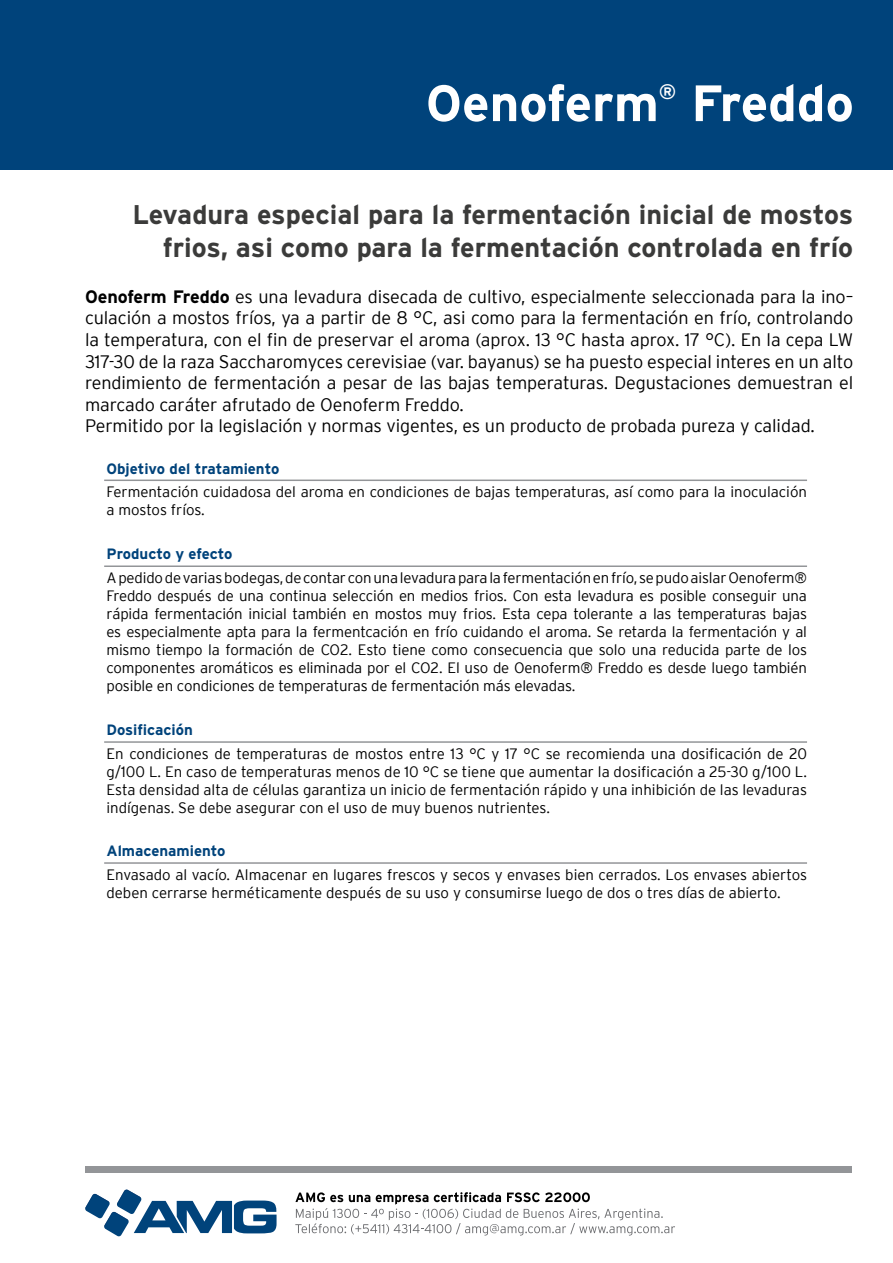
<style>
.page{position:relative;width:893px;height:1263px;background:#fff}
.page>*{position:absolute;margin:0;border:0;box-sizing:border-box;transform-origin:0 0}
.t1{font:700 51px "Interstate";color:#fff}
.t2{font:700 27px/32.4px "Interstate";color:#3b3b3a;text-align:right}
.t3{font:700 21px "Interstate";color:#fff}
.t4{font:300 18px/21.6px "Interstate Plus";letter-spacing:-.005em;color:#000}
.t5{font:300 15px/18px "Interstate Plus";color:#000}
.t6{font:700 15px "Interstate";color:#00437b}
.s1{font-family:"Interstate";font-weight:700}
</style>
<div class="page">
<div style="left:0;top:0;width:893px;height:170px;background:#00437b"></div>
<div style="left:85px;top:1166px;width:766px;height:6px;background:#939598"></div>
<svg style="left:85px;top:1189px;width:192px;height:48px"></svg>
<svg style="left:295px;top:1192px;width:380px;height:43px"></svg>
<hr style="left:104px;top:479px;width:703px;height:2px;background:#939598">
<hr style="left:104px;top:741px;width:703px;height:2px;background:#939598">
<hr style="left:104px;top:862px;width:703px;height:2px;background:#939598">
<hr style="left:104px;top:565px;width:703px;height:2px;background:#939598">
<h1 class="t1" style="left:426px;top:75px;width:235px">Oenoferm</h1>
<h3 class="t3" style="left:659px;top:79px;width:19px">®</h3>
<h1 class="t1" style="left:691px;top:75px;width:164px">Freddo</h1>
<h2 class="t2" style="left:132px;top:198px;width:722px">Levadura especial para la fermentación inicial de mostos frios, asi como para la fermentación controlada en frío</h2>
<p class="t4" style="left:85px;top:285px;width:770px"><span class="s1">Oenoferm Freddo</span> es una levadura disecada de cultivo, especialmente seleccionada para la ino&shy;culación a mostos fríos, ya a partir de 8 °C, asi como para la fermentación en frío, controlando la temperatura, con el fin de preservar el aroma (aprox. 13 °C hasta aprox. 17 °C). En la cepa LW 317-30 de la raza Saccharomyces cerevisiae (var. bayanus) se ha puesto especial interes en un alto rendimiento de fermentación a pesar de las bajas temperaturas. Degustaciones demuestran el marcado caráter afrutado de Oenoferm Freddo.<br>Permitido por la legislación y normas vigentes, es un producto de probada pureza y calidad.</p>
<p class="t6" style="left:106px;top:460px;width:174px">Objetivo del tratamiento</p>
<p class="t5" style="left:106px;top:483px;width:702px">Fermentación cuidadosa del aroma en condiciones de bajas temperaturas, así como para la inoculación a mostos fríos.</p>
<p class="t6" style="left:106px;top:546px;width:128px">Producto y efecto</p>
<p class="t5" style="left:106px;top:568px;width:702px;text-align:justify">A pedido de varias bodegas, de contar con una levadura para la fermentación en frío, se pudo aislar Oenoferm® Freddo después de una continua selección en medios frios. Con esta levadura es posible conseguir una rápida fermentación inicial también en mostos muy frios. Esta cepa tolerante a las temperaturas bajas es especialmente apta para la fermentcación en frío cuidando el aroma. Se retarda la fermentación y al mismo tiempo la formación de CO2. Esto tiene como consecuencia que solo una reducida parte de los componentes aromáticos es eliminada por el CO2. El uso de Oenoferm® Freddo es desde luego también posible en condiciones de temperaturas de fermentación más elevadas.</p>
<p class="t6" style="left:106px;top:722px;width:88px">Dosificación</p>
<p class="t5" style="left:106px;top:744px;width:702px;text-align:justify">En condiciones de temperaturas de mostos entre 13 °C y 17 °C se recomienda una dosificación de 20 g/100 L. En caso de temperaturas menos de 10 °C se tiene que aumentar la dosificación a 25-30 g/100 L.<br>Esta densidad alta de células garantiza un inicio de fermentación rápido y una inhibición de las levaduras indígenas. Se debe asegurar con el uso de muy buenos nutrientes.</p>
<p class="t6" style="left:106px;top:842px;width:120px">Almacenamiento</p>
<p class="t5" style="left:106px;top:865px;width:702px">Envasado al vacío. Almacenar en lugares frescos y secos y envases bien cerrados. Los envases abiertos deben cerrarse herméticamente después de su uso y consumirse luego de dos o tres días de abierto.</p>
</div>
